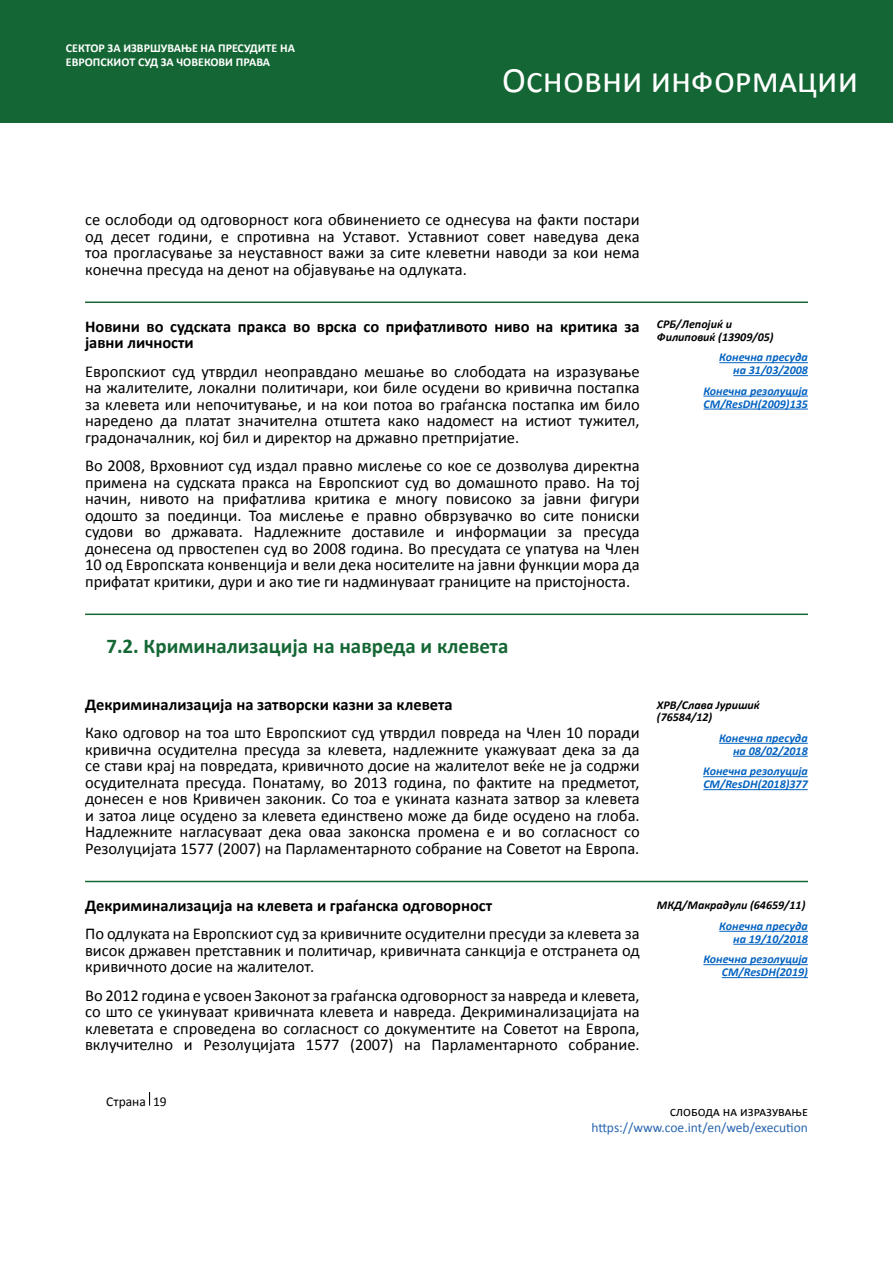
<style>
.page{position:relative;width:893px;height:1263px;background:#fff}
.page>*{position:absolute;margin:0;border:0;box-sizing:border-box;transform-origin:0 0}
.t1{font:36px "Calibri";color:#fff}
.t2{font:700 21px "Calibri";color:#146734}
.t3{font:16.5px/16.5px "Calibri";color:#000;text-align:justify}
.t4{font:700 16.5px/16.5px "Calibri";color:#000}
.t5{font:13.5px "Calibri";color:#2765b0}
.t6{font:13.5px "Calibri";color:#000}
.t7{font:italic 700 12px/12.9px "Calibri";color:#0563c1;text-align:right}
.t8{font:italic 700 12px/12.9px "Calibri";color:#000}
.t9{font:700 12px/14.4px "Calibri";color:#fff}
</style>
<div class="page">
<div style="left:0;top:0;width:893px;height:122px;background:#146734"></div>
<svg style="left:149px;top:1092px;width:1px;height:14px"></svg>
<hr style="left:85px;top:301px;width:723px;height:2px;background:#146734">
<hr style="left:85px;top:613px;width:723px;height:2px;background:#146734">
<hr style="left:85px;top:881px;width:723px;height:1px;background:#146734">
<hr style="left:719px;top:362px;width:89px;height:1px;background:#0563c1">
<hr style="left:733px;top:375px;width:75px;height:1px;background:#0563c1">
<hr style="left:703px;top:396px;width:105px;height:1px;background:#0563c1">
<hr style="left:704px;top:409px;width:104px;height:1px;background:#0563c1">
<hr style="left:719px;top:743px;width:89px;height:1px;background:#0563c1">
<hr style="left:733px;top:756px;width:75px;height:1px;background:#0563c1">
<hr style="left:703px;top:776px;width:105px;height:1px;background:#0563c1">
<hr style="left:703px;top:789px;width:105px;height:1px;background:#0563c1">
<hr style="left:719px;top:931px;width:89px;height:1px;background:#0563c1">
<hr style="left:733px;top:944px;width:75px;height:1px;background:#0563c1">
<hr style="left:703px;top:964px;width:105px;height:1px;background:#0563c1">
<hr style="left:722px;top:977px;width:86px;height:1px;background:#0563c1">
<p class="t9" style="left:66px;top:41px;width:231px">СЕКТОР ЗА ИЗВРШУВАЊЕ НА ПРЕСУДИТЕ НА<br>ЕВРОПСКИОТ СУД ЗА ЧОВЕКОВИ ПРАВА</p>
<h1 class="t1" style="left:502px;top:57px;width:358px">Основни информации</h1>
<p class="t3" style="left:85px;top:211px;width:556px">се ослободи од одговорност кога обвинението се однесува на факти постари од десет години, е спротивна на Уставот. Уставниот совет наведува дека тоа прогласување за неуставност важи за сите клеветни наводи за кои нема конечна пресуда на денот на објавување на одлуката.</p>
<p class="t4" style="left:85px;top:318px;width:556px">Новини во судската пракса во врска со прифатливото ниво на критика за јавни личности</p>
<p class="t3" style="left:85px;top:363px;width:556px">Европскиот суд утврдил неоправдано мешање во слободата на изразување на жалителите, локални политичари, кои биле осудени во кривична постапка за клевета или непочитување, и на кои потоа во граѓанска постапка им било наредено да платат значителна отштета како надомест на истиот тужител, градоначалник, кој бил и директор на државно претпријатие.</p>
<p class="t3" style="left:85px;top:457px;width:556px">Во 2008, Врховниот суд издал правно мислење со кое се дозволува директна примена на судската пракса на Европскиот суд во домашното право. На тој начин, нивото на прифатлива критика е многу повисоко за јавни фигури одошто за поединци. Тоа мислење е правно обврзувачко во сите пониски судови во државата. Надлежните доставиле и информации за пресуда донесена од првостепен суд во 2008 година. Во пресудата се упатува на Член 10 од Европската конвенција и вели дека носителите на јавни функции мора да прифатат критики, дури и ако тие ги надминуваат границите на пристојноста.</p>
<p class="t8" style="left:657px;top:317px;width:118px">СРБ/Лепојиќ и<br>Филиповиќ (13909/05)</p>
<p class="t7" style="left:719px;top:351px;width:90px">Конечна пресуда на 31/03/2008</p>
<p class="t7" style="left:703px;top:384px;width:106px;text-align:left">Конечна резолуција<br>CM/ResDH(2009)135</p>
<p class="t2" style="left:106px;top:632px;width:404px">7.2. Криминализација на навреда и клевета</p>
<p class="t4" style="left:85px;top:696px;width:369px">Декриминализација на затворски казни за клевета</p>
<p class="t3" style="left:85px;top:724px;width:556px">Како одговор на тоа што Европскиот суд утврдил повреда на Член 10 поради кривична осудителна пресуда за клевета, надлежните укажуваат дека за да се стави крај на повредата, кривичното досие на жалителот веќе не ја содржи осудителната пресуда. Понатаму, во 2013 година, по фактите на предметот, донесен е нов Кривичен законик. Со тоа е укината казната затвор за клевета и затоа лице осудено за клевета единствено може да биде осудено на глоба.<br>Надлежните нагласуваат дека оваа законска промена е и во согласност со Резолуцијата 1577 (2007) на Парламентарното собрание на Советот на Европа.</p>
<p class="t4" style="left:85px;top:897px;width:409px">Декриминализација на клевета и граѓанска одговорност</p>
<p class="t3" style="left:85px;top:925px;width:556px">По одлуката на Европскиот суд за кривичните осудителни пресуди за клевета за висок државен претставник и политичар, кривичната санкција е отстранета од кривичното досие на жалителот.</p>
<p class="t3" style="left:85px;top:987px;width:556px">Во 2012 година е усвоен Законот за граѓанска одговорност за навреда и клевета, со што се укинуваат кривичната клевета и навреда. Декриминализацијата на клеветата е спроведена во согласност со документите на Советот на Европа, вклучително и Резолуцијата 1577 (2007) на Парламентарното собрание.</p>
<p class="t8" style="left:657px;top:698px;width:104px">ХРВ/Слава Јуришиќ (76584/12)</p>
<p class="t7" style="left:719px;top:731px;width:90px">Конечна пресуда на 08/02/2018</p>
<p class="t7" style="left:703px;top:765px;width:106px;text-align:left">Конечна резолуција<br>CM/ResDH(2018)377</p>
<p class="t8" style="left:657px;top:899px;width:150px">МКД/Макрадули (64659/11)</p>
<p class="t7" style="left:719px;top:919px;width:90px">Конечна пресуда на 19/10/2018</p>
<p class="t7" style="left:703px;top:953px;width:106px">Конечна резолуција<br>CM/ResDH(2019)</p>
<p class="t6" style="left:106px;top:1092px;width:62px">Страна 19</p>
<p class="t6" style="left:670px;top:1103px;width:140px">слобода на изразување</p>
<p class="t5" style="left:591px;top:1119px;width:218px">https://www.coe.int/en/web/execution</p>
</div>
